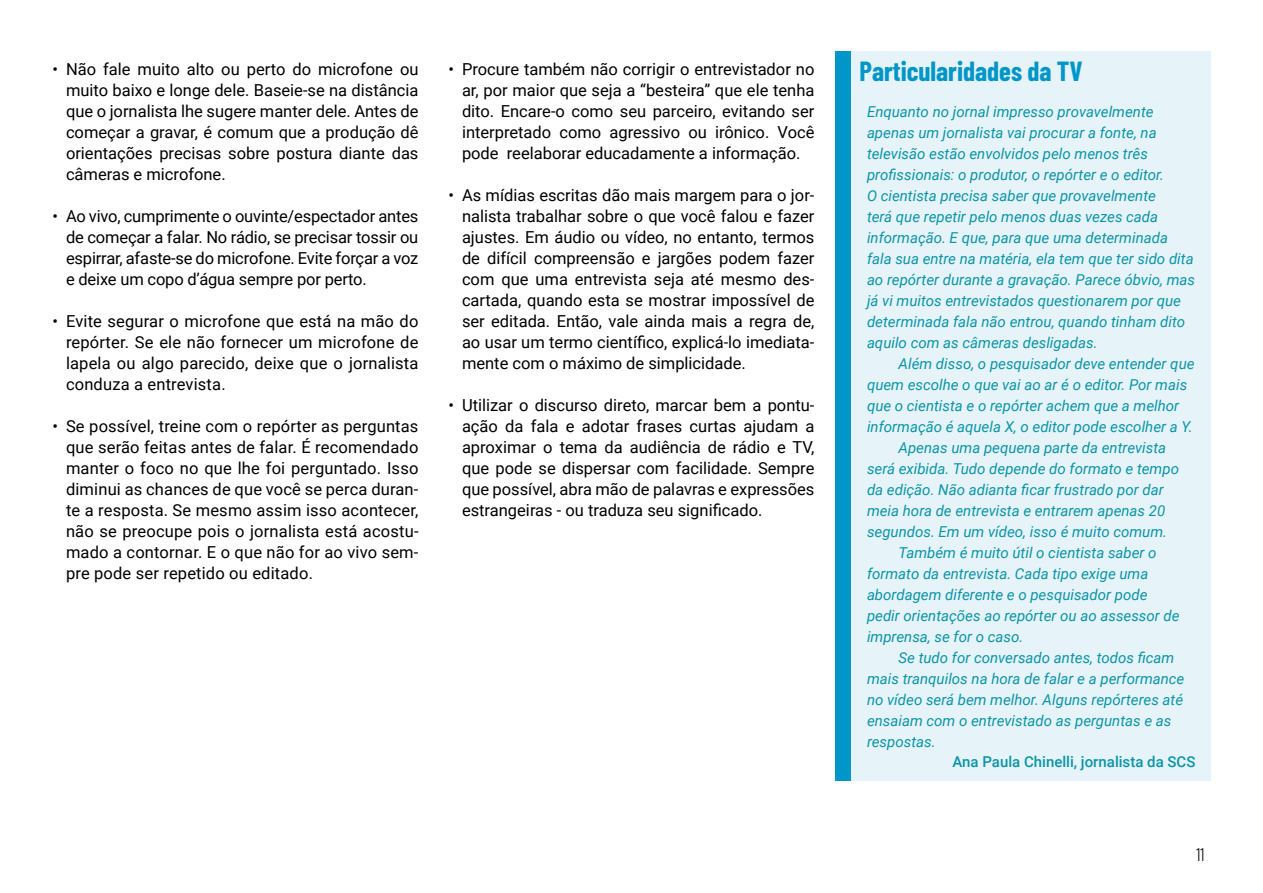
<style>
.page{position:relative;width:1263px;height:893px;background:#fff}
.page>*{position:absolute;margin:0;border:0;box-sizing:border-box;transform-origin:0 0}
.t1{font:700 27px "Barlow Condensed";color:#0096ca}
.t2{font:300 18px "Barlow Condensed";color:#000}
.t3{font:16.5px/21px "Roboto";color:#000;text-align:justify}
.t4{font:italic 15px/21px "Roboto";color:#0a94aa}
.t5{font:500 15px "Roboto";color:#0a94aa}
</style>
<div class="page">
<div style="left:841px;top:51px;width:369px;height:729px;background:#e6f4f9"></div>
<div style="left:835px;top:51px;width:16px;height:729px;background:#0096ca"></div>
<p class="t3" style="left:66px;top:58px;width:354px;text-indent:-13px">• Não fale muito alto ou perto do microfone ou muito baixo e longe dele. Baseie-se na distância que o jornalista lhe sugere manter dele. Antes de começar a gravar, é comum que a produção dê orientações precisas sobre postura diante das câmeras e microfone.</p>
<p class="t3" style="left:66px;top:205px;width:354px;text-indent:-13px">• Ao vivo, cumprimente o ouvinte/espectador antes de começar a falar. No rádio, se precisar tossir ou espirrar, afaste-se do microfone. Evite forçar a voz e deixe um copo d’água sempre por perto.</p>
<p class="t3" style="left:66px;top:310px;width:354px;text-indent:-13px">• Evite segurar o microfone que está na mão do repórter. Se ele não fornecer um microfone de lapela ou algo parecido, deixe que o jornalista conduza a entrevista.</p>
<p class="t3" style="left:66px;top:415px;width:354px;text-indent:-13px">• Se possível, treine com o repórter as perguntas que serão feitas antes de falar. É recomendado manter o foco no que lhe foi perguntado. Isso diminui as chances de que você se perca duran&shy;te a resposta. Se mesmo assim isso acontecer, não se preocupe pois o jornalista está acostu&shy;mado a contornar. E o que não for ao vivo sem&shy;pre pode ser repetido ou editado.</p>
<p class="t3" style="left:462px;top:58px;width:354px;text-indent:-13px">• Procure também não corrigir o entrevistador no ar, por maior que seja a “besteira” que ele tenha dito. Encare-o como seu parceiro, evitando ser interpretado como agressivo ou irônico. Você pode reelaborar educadamente a informação.</p>
<p class="t3" style="left:462px;top:184px;width:354px;text-indent:-13px">• As mídias escritas dão mais margem para o jor&shy;nalista trabalhar sobre o que você falou e fazer ajustes. Em áudio ou vídeo, no entanto, termos de difícil compreensão e jargões podem fazer com que uma entrevista seja até mesmo des&shy;cartada, quando esta se mostrar impossível de ser editada. Então, vale ainda mais a regra de, ao usar um termo científico, explicá-lo imediata&shy;mente com o máximo de simplicidade.</p>
<p class="t3" style="left:462px;top:394px;width:354px;text-indent:-13px">• Utilizar o discurso direto, marcar bem a pontu&shy;ação da fala e adotar frases curtas ajudam a aproximar o tema da audiência de rádio e TV, que pode se dispersar com facilidade. Sempre que possível, abra mão de palavras e expressões estrangeiras - ou traduza seu significado.</p>
<h1 class="t1" style="left:859px;top:55px;width:225px">Particularidades da TV</h1>
<p class="t4" style="left:867px;top:101px;width:330px">Enquanto no jornal impresso provavelmente apenas um jornalista vai procurar a fonte, na televisão estão envolvidos pelo menos três profissionais: o produtor, o repórter e o editor.<br>O cientista precisa saber que provavelmente<br>terá que repetir pelo menos duas vezes cada informação. E que, para que uma determinada fala sua entre na matéria, ela tem que ter sido dita ao repórter durante a gravação. Parece óbvio, mas já vi muitos entrevistados questionarem por que determinada fala não entrou, quando tinham dito aquilo com as câmeras desligadas.</p>
<p class="t4" style="left:898px;top:353px;width:298px">Além disso, o pesquisador deve entender que</p>
<p class="t4" style="left:867px;top:374px;width:322px">quem escolhe o que vai ao ar é o editor. Por mais</p>
<p class="t4" style="left:867px;top:395px;width:314px">que o cientista e o repórter achem que a melhor</p>
<p class="t4" style="left:867px;top:416px;width:327px">informação é aquela X, o editor pode escolher a Y.</p>
<p class="t4" style="left:898px;top:437px;width:269px">Apenas uma pequena parte da entrevista</p>
<p class="t4" style="left:867px;top:458px;width:314px">será exibida. Tudo depende do formato e tempo</p>
<p class="t4" style="left:867px;top:479px;width:298px">da edição. Não adianta ficar frustrado por dar</p>
<p class="t4" style="left:867px;top:500px;width:300px">meia hora de entrevista e entrarem apenas 20</p>
<p class="t4" style="left:867px;top:521px;width:302px">segundos. Em um vídeo, isso é muito comum.</p>
<p class="t4" style="left:898px;top:542px;width:260px">Também é muito útil o cientista saber o</p>
<p class="t4" style="left:867px;top:563px;width:283px">formato da entrevista. Cada tipo exige uma</p>
<p class="t4" style="left:867px;top:584px;width:282px">abordagem diferente e o pesquisador pode</p>
<p class="t4" style="left:867px;top:605px;width:314px">pedir orientações ao repórter ou ao assessor de</p>
<p class="t4" style="left:867px;top:626px;width:158px">imprensa, se for o caso.</p>
<p class="t4" style="left:898px;top:647px;width:277px">Se tudo for conversado antes, todos ficam</p>
<p class="t4" style="left:867px;top:668px;width:319px">mais tranquilos na hora de falar e a performance</p>
<p class="t4" style="left:867px;top:689px;width:318px">no vídeo será bem melhor. Alguns repórteres até</p>
<p class="t4" style="left:867px;top:710px;width:306px">ensaiam com o entrevistado as perguntas e as</p>
<p class="t4" style="left:867px;top:731px;width:70px">respostas.</p>
<p class="t5" style="left:953px;top:751px;width:244px">Ana Paula Chinelli, jornalista da SCS</p>
<p class="t2" style="left:1196px;top:844px;width:10px">11</p>
</div>
